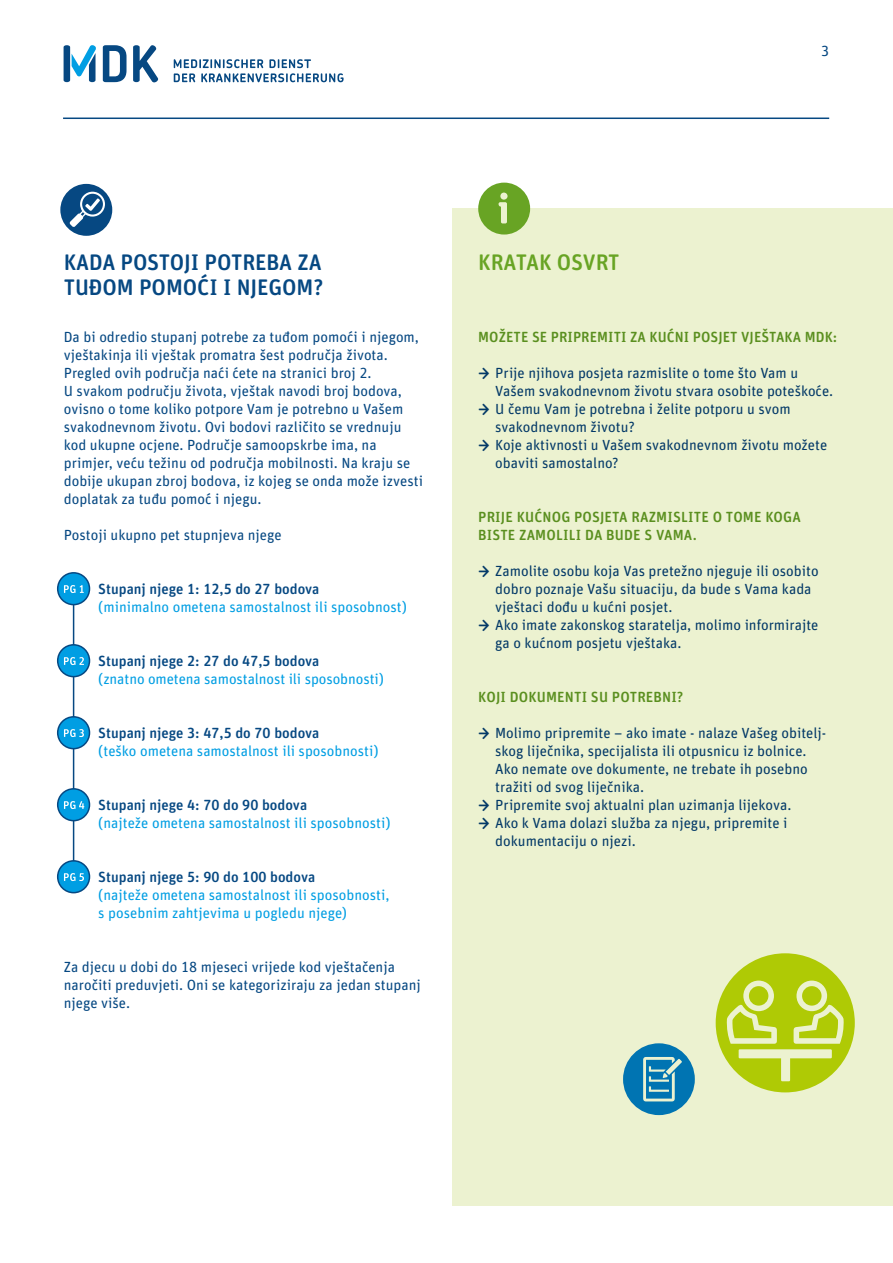
<style>
.page{position:relative;width:893px;height:1263px;background:#fff}
.page>*{position:absolute;margin:0;border:0;box-sizing:border-box;transform-origin:0 0}
.t1{font:500 22.5px/25.5px "Unit Rounded Pro";letter-spacing:-.005em;color:#064882}
.t2{font:500 22.5px "Unit Rounded Pro";letter-spacing:-.01em;color:#68a424}
.t3{font:14.7px/18px "Unit Rounded Pro";color:#033967}
.t4{font:14.7px/18px "Unit Rounded Pro";color:#064882}
.t5{font:14.7px/18px "Unit Rounded Pro";color:#009ee3}
.t6{font:500 14.7px/18px "Unit Rounded Pro";letter-spacing:.01em;color:#5a8f1f}
.t7{font:14.7px "Unit Rounded OT";color:#064882}
.s1{font-weight:500;font-size:16.5px}
.s2{font-weight:500;color:#064882}
</style>
<div class="page">
<div style="left:452px;top:209px;width:441px;height:997px;background:#ecf2d0"></div>
<svg style="left:174px;top:59px;width:170px;height:23px"></svg>
<svg style="left:103px;top:45px;width:55px;height:37px"></svg>
<svg style="left:64px;top:45px;width:32px;height:37px"></svg>
<svg style="left:716px;top:953px;width:139px;height:139px"></svg>
<svg style="left:623px;top:1043px;width:72px;height:72px"></svg>
<hr style="left:73px;top:604px;width:1px;height:258px;background:#064882">
<div style="left:58px;top:645px;width:32px;height:32px;background:#009ee3;border-radius:50%"></div>
<div style="left:57px;top:644px;width:33px;height:33px;border:2px solid #064882;border-radius:50%"></div>
<svg style="left:64px;top:657px;width:20px;height:8px"></svg>
<div style="left:58px;top:717px;width:32px;height:32px;background:#009ee3;border-radius:50%"></div>
<div style="left:57px;top:716px;width:33px;height:33px;border:2px solid #064882;border-radius:50%"></div>
<svg style="left:64px;top:729px;width:20px;height:8px"></svg>
<div style="left:58px;top:789px;width:32px;height:32px;background:#009ee3;border-radius:50%"></div>
<div style="left:57px;top:788px;width:33px;height:33px;border:2px solid #064882;border-radius:50%"></div>
<svg style="left:64px;top:801px;width:20px;height:8px"></svg>
<div style="left:58px;top:861px;width:32px;height:32px;background:#009ee3;border-radius:50%"></div>
<div style="left:57px;top:860px;width:33px;height:33px;border:2px solid #064882;border-radius:50%"></div>
<svg style="left:64px;top:873px;width:20px;height:8px"></svg>
<div style="left:58px;top:573px;width:32px;height:32px;background:#009ee3;border-radius:50%"></div>
<div style="left:57px;top:572px;width:33px;height:33px;border:2px solid #064882;border-radius:50%"></div>
<svg style="left:64px;top:585px;width:20px;height:8px"></svg>
<svg style="left:60px;top:184px;width:52px;height:52px"></svg>
<svg style="left:478px;top:183px;width:52px;height:52px"></svg>
<hr style="left:63px;top:118px;width:766px;height:1px;background:#064882">
<p class="t7" style="left:821px;top:42px;width:10px">3</p>
<p class="t1" style="left:64px;top:248px;width:261px">KADA POSTOJI POTREBA ZA<br>TUĐOM POMOĆI I NJEGOM?</p>
<p class="t2" style="left:478px;top:246px;width:143px">KRATAK OSVRT</p>
<p class="t4" style="left:64px;top:327px;width:357px">Da bi odredio stupanj potrebe za tuđom pomoći i njegom, vještakinja ili vještak promatra šest područja života.<br>Pregled ovih područja naći ćete na stranici broj 2.</p>
<p class="t4" style="left:64px;top:381px;width:361px">U svakom području života, vještak navodi broj bodova, ovisno o tome koliko potpore Vam je potrebno u Vašem svakodnevnom životu. Ovi bodovi različito se vrednuju kod ukupne ocjene. Područje samoopskrbe ima, na primjer, veću težinu od područja mobilnosti. Na kraju se dobije ukupan zbroj bodova, iz kojeg se onda može izvesti doplatak za tuđu pomoć i njegu.</p>
<p class="t4" style="left:64px;top:525px;width:219px">Postoji ukupno pet stupnjeva njege</p>
<p class="t6" style="left:478px;top:327px;width:361px">MOŽETE SE PRIPREMITI ZA KUĆNI POSJET VJEŠTAKA MDK:</p>
<p class="t3" style="left:495px;top:363px;width:339px;text-indent:-17px"><span class="s1">→</span> Prije njihova posjeta razmislite o tome što Vam u<br>Vašem svakodnevnom životu stvara osobite poteškoće.</p>
<p class="t3" style="left:495px;top:399px;width:297px;text-indent:-17px"><span class="s1">→</span> U čemu Vam je potrebna i želite potporu u svom svakodnevnom životu?</p>
<p class="t3" style="left:495px;top:435px;width:334px;text-indent:-17px"><span class="s1">→</span> Koje aktivnosti u Vašem svakodnevnom životu možete obaviti samostalno?</p>
<p class="t6" style="left:478px;top:507px;width:324px">PRIJE KUĆNOG POSJETA RAZMISLITE O TOME KOGA<br>BISTE ZAMOLILI DA BUDE S VAMA.</p>
<p class="t3" style="left:495px;top:561px;width:325px;text-indent:-17px"><span class="s1">→</span> Zamolite osobu koja Vas pretežno njeguje ili osobito dobro poznaje Vašu situaciju, da bude s Vama kada vještaci dođu u kućni posjet.</p>
<p class="t3" style="left:495px;top:615px;width:325px;text-indent:-17px"><span class="s1">→</span> Ako imate zakonskog staratelja, molimo informirajte ga o kućnom posjetu vještaka.</p>
<p class="t5" style="left:98px;top:579px;width:310px"><span class="s2">Stupanj njege 1: 12,5 do 27 bodova<br></span>(minimalno ometena samostalnost ili sposobnost)</p>
<p class="t5" style="left:98px;top:651px;width:287px"><span class="s2">Stupanj njege 2: 27 do 47,5 bodova<br></span>(znatno ometena samostalnost ili sposobnosti)</p>
<p class="t5" style="left:98px;top:723px;width:282px"><span class="s2">Stupanj njege 3: 47,5 do 70 bodova<br></span>(teško ometena samostalnost ili sposobnosti)</p>
<p class="t5" style="left:98px;top:795px;width:294px"><span class="s2">Stupanj njege 4: 70 do 90 bodova<br></span>(najteže ometena samostalnost ili sposobnosti)</p>
<p class="t5" style="left:98px;top:867px;width:293px"><span class="s2">Stupanj njege 5: 90 do 100 bodova<br></span>(najteže ometena samostalnost ili sposobnosti, s posebnim zahtjevima u pogledu njege)</p>
<p class="t4" style="left:64px;top:957px;width:359px">Za djecu u dobi do 18 mjeseci vrijede kod vještačenja naročiti preduvjeti. Oni se kategoriziraju za jedan stupanj njege više.</p>
<p class="t6" style="left:478px;top:687px;width:207px">KOJI DOKUMENTI SU POTREBNI?</p>
<p class="t3" style="left:495px;top:723px;width:333px;text-indent:-17px"><span class="s1">→</span> Molimo pripremite – ako imate - nalaze Vašeg obitelj&shy;skog liječnika, specijalista ili otpusnicu iz bolnice.<br>Ako nemate ove dokumente, ne trebate ih posebno tražiti od svog liječnika.</p>
<p class="t3" style="left:478px;top:795px;width:315px"><span class="s1">→</span> Pripremite svoj aktualni plan uzimanja lijekova.</p>
<p class="t3" style="left:495px;top:813px;width:294px;text-indent:-17px"><span class="s1">→</span> Ako k Vama dolazi služba za njegu, pripremite i dokumentaciju o njezi.</p>
</div>
